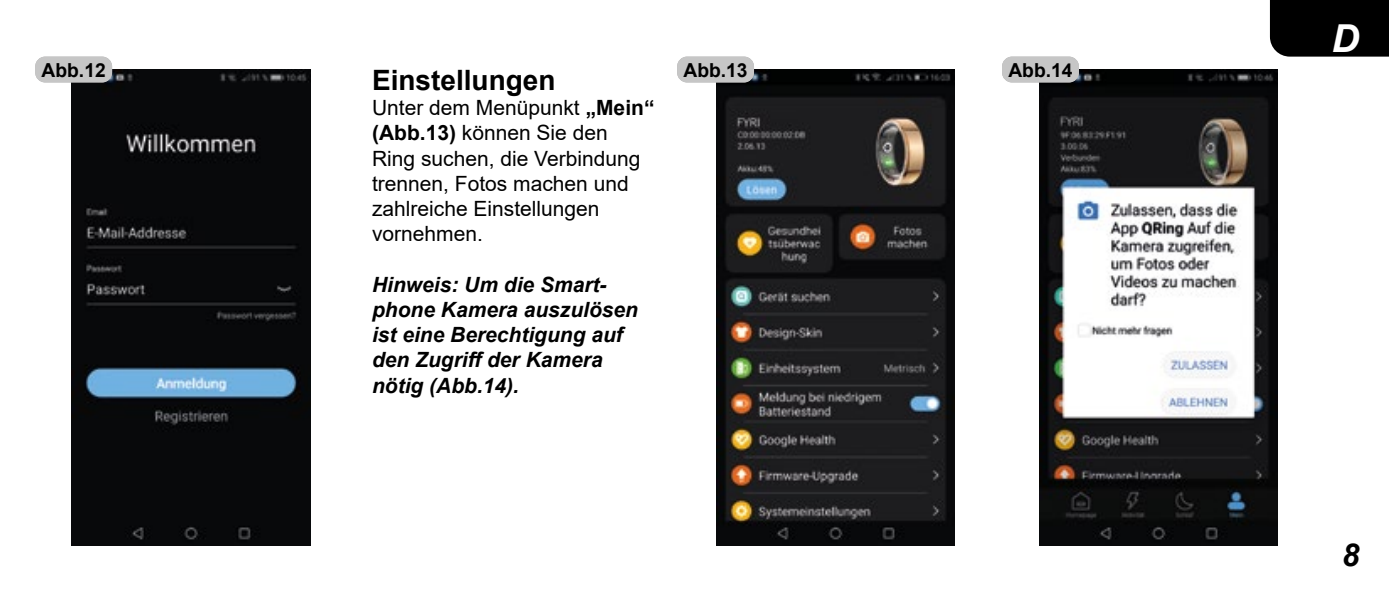
<style>
.page{position:relative;width:1389px;height:596px;background:#fff}
.page>*{position:absolute;margin:0;border:0;box-sizing:border-box;transform-origin:0 0}
.t1{font:italic 700 38.5px "Arial";color:#fff}
.t2{font:italic 700 31.5px "Arial";color:#000}
.t3{font:700 28px "Arial";color:#000}
.t4{font:21px/25.2px "Arial";color:#000}
.t5{font:italic 700 21px/25.2px "Arial";color:#000}
.t6{font:700 19.25px "Arial";color:#000}
.s1{font-weight:700}
</style>
<div class="page">
<div style="left:1270px;top:0;width:119px;height:57px;background:#000"></div>
<img style="left:717px;top:69px;width:238px;height:476px">
<img style="left:1039px;top:69px;width:238px;height:476px">
<img style="left:72px;top:69px;width:238px;height:476px">
<div style="left:35px;top:57px;width:77px;height:25px;background:#c6c6c6;border-radius:10px"></div>
<div style="left:677px;top:57px;width:77px;height:25px;background:#c6c6c6;border-radius:10px"></div>
<div style="left:1002px;top:57px;width:77px;height:25px;background:#c6c6c6;border-radius:10px"></div>
<p class="t6" style="left:42px;top:56px;width:66px">Abb.142</p>
<p class="t6" style="left:683px;top:56px;width:66px">Abb.143</p>
<p class="t6" style="left:1008px;top:56px;width:66px">Abb.14</p>
<h3 class="t3" style="left:372px;top:60px;width:185px">Einstellungen</h3>
<p class="t4" style="left:372px;top:95px;width:284px">Unter dem Menüpunkt <span class="s1">„Mein“ (Abb.13)</span> können Sie den<br>Ring suchen, die Verbindung trennen, Fotos machen und zahlreiche Einstellungen vornehmen.</p>
<p class="t5" style="left:372px;top:272px;width:268px">Hinweis: Um die Smart&shy;phone Kamera auszulösen ist eine Berechtigung auf den Zugriff der Kamera nötig (Abb.14).</p>
<h1 class="t1" style="left:1331px;top:13px;width:29px">D</h1>
<h2 class="t2" style="left:1342px;top:533px;width:19px">8</h2>
</div>
